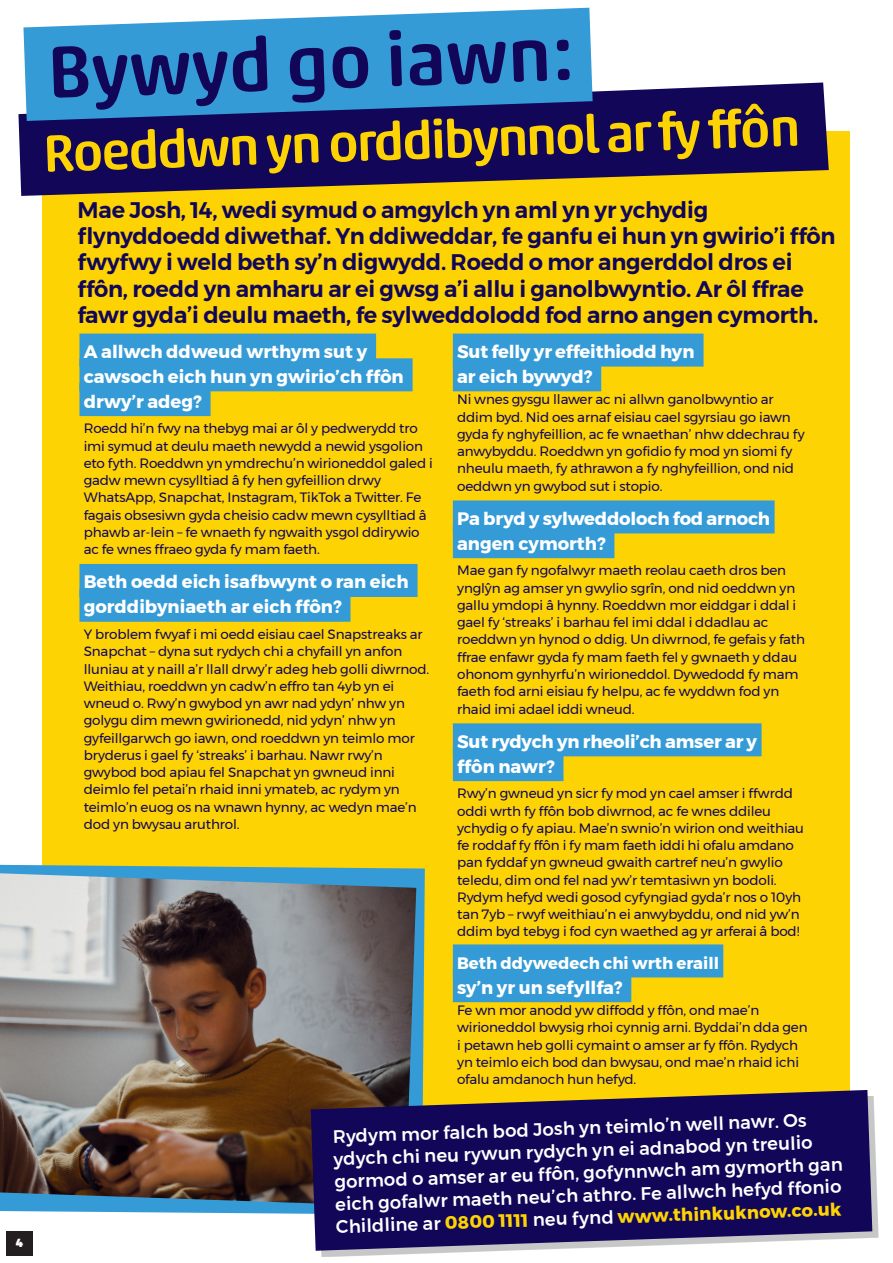
<style>
.page{position:relative;width:893px;height:1263px;background:#fff}
.page>*{position:absolute;margin:0;border:0;box-sizing:border-box;transform-origin:0 0}
.Page_title{font:500 75px "Akko Rounded Pro";color:#110658}
.Page_title-2{font:500 53.25px "Akko Rounded Pro";color:#fed304}
.Body_copy_9_12{font:600 22.5px/26.2px "Montserrat";letter-spacing:-.01em;color:#110658}
.Sub_head{font:700 18px "Montserrat";color:#fff}
.Body_copy_9_12-2{font:500 18px/22.5px "Montserrat";color:#fff}
.Sub_head-2{font:700 16.5px "Montserrat";color:#fff}
.Body_copy_9_12-3{font:13.5px/17.2px "Montserrat";letter-spacing:-.01em;color:#110658}
.t1{font:900 11.7px "Montserrat";color:#fff}
.s1{font-weight:700;color:#fed304}
</style>
<div class="page">
<div style="left:43px;top:132px;width:807px;height:1075px;background:#fed304"></div>
<svg style="left:18px;top:83px;width:811px;height:113px;fill:#110658"></svg>
<div style="left:79px;top:334px;width:297px;height:33px;background:#359bd6"></div>
<div style="left:79px;top:358px;width:334px;height:33px;background:#359bd6"></div>
<div style="left:79px;top:383px;width:132px;height:33px;background:#359bd6"></div>
<div style="left:79px;top:564px;width:339px;height:33px;background:#359bd6"></div>
<div style="left:79px;top:589px;width:271px;height:33px;background:#359bd6"></div>
<div style="left:453px;top:334px;width:251px;height:33px;background:#359bd6"></div>
<div style="left:453px;top:358px;width:148px;height:33px;background:#359bd6"></div>
<div style="left:453px;top:500px;width:322px;height:33px;background:#359bd6"></div>
<div style="left:453px;top:525px;width:161px;height:33px;background:#359bd6"></div>
<div style="left:453px;top:723px;width:308px;height:33px;background:#359bd6"></div>
<div style="left:453px;top:748px;width:110px;height:33px;background:#359bd6"></div>
<div style="left:453px;top:944px;width:270px;height:33px;background:#359bd6"></div>
<div style="left:453px;top:969px;width:178px;height:33px;background:#359bd6"></div>
<svg style="left:23px;top:8px;width:570px;height:113px;background:#4496ce"></svg>
<svg style="left:0;top:865px;width:425px;height:349px;background:#5aa8be"></svg>
<img style="left:0;top:873px;width:416px;height:333px">
<div style="left:317px;top:1096px;width:561px;height:161px;background:#231f20;opacity:.25"></div>
<svg style="left:311px;top:1090px;width:561px;height:161px;background:#291d5c"></svg>
<div style="left:7px;top:1231px;width:26px;height:25px;background:#231f20"></div>
<p class="t1" style="left:16px;top:1233px;width:9px">4</p>
<p class="Page_title" style="left:46px;top:25px;width:530px;rotate:-2deg">Bywyd go iawn:</p>
<p class="Page_title-2" style="left:42px;top:120px;width:759px;rotate:-2deg">Roeddwn yn orddibynnol ar fy ff ôn</p>
<p class="Body_copy_9_12" style="left:78px;top:197px;width:759px">Mae Josh, 14, wedi symud o amgylch yn aml yn yr ychydig flynyddoedd diwethaf. Yn ddiweddar, fe ganfu ei hun yn gwirio’i ffôn fwyfwy i weld beth sy’n digwydd. Roedd o mor angerddol dros ei ffôn, roedd yn amharu ar ei gwsg a’i allu i ganolbwyntio. Ar ôl ffrae fawr gyda’i deulu maeth, fe sylweddolodd fod arno angen cymorth.</p>
<p class="Sub_head" style="left:84px;top:337px;width:285px">A allwch ddweud wrthym sut y</p>
<p class="Sub_head" style="left:84px;top:362px;width:321px">cawsoch eich hun yn gwirio’ch ffôn</p>
<p class="Sub_head" style="left:84px;top:387px;width:119px">drwy’r adeg?</p>
<p class="Body_copy_9_12-3" style="left:84px;top:420px;width:351px">Roedd hi’n fwy na thebyg mai ar ôl y pedwerydd tro imi symud at deulu maeth newydd a newid ysgolion eto fyth. Roeddwn yn ymdrechu’n wirioneddol galed i gadw mewn cysylltiad â fy hen gyfeillion drwy WhatsApp, Snapchat, Instagram, TikTok a Twitter. Fe fagais obsesiwn gyda cheisio cadw mewn cysylltiad â phawb ar-lein – fe wnaeth fy ngwaith ysgol ddirywio ac fe wnes ffraeo gyda fy mam faeth.</p>
<p class="Sub_head" style="left:84px;top:568px;width:326px">Beth oedd eich isafbwynt o ran eich</p>
<p class="Sub_head" style="left:84px;top:592px;width:259px">gorddibyniaeth ar eich ffôn?</p>
<p class="Body_copy_9_12-3" style="left:84px;top:625px;width:347px">Y broblem fwyaf i mi oedd eisiau cael Snapstreaks ar Snapchat – dyna sut rydych chi a chyfaill yn anfon lluniau at y naill a’r llall drwy’r adeg heb golli diwrnod.<br>Weithiau, roeddwn yn cadw’n effro tan 4yb yn ei wneud o. Rwy’n gwybod yn awr nad ydyn’ nhw yn golygu dim mewn gwirionedd, nid ydyn’ nhw yn gyfeillgarwch go iawn, ond roeddwn yn teimlo mor bryderus i gael fy ‘streaks’ i barhau. Nawr rwy’n gwybod bod apiau fel Snapchat yn gwneud inni deimlo fel petai’n rhaid inni ymateb, ac rydym yn teimlo’n euog os na wnawn hynny, ac wedyn mae’n dod yn bwysau aruthrol.</p>
<p class="Sub_head" style="left:457px;top:337px;width:239px">Sut felly yr effeithiodd hyn</p>
<p class="Sub_head" style="left:457px;top:362px;width:137px">ar eich bywyd?</p>
<p class="Body_copy_9_12-3" style="left:457px;top:391px;width:349px">Ni wnes gysgu llawer ac ni allwn ganolbwyntio ar ddim byd. Nid oes arnaf eisiau cael sgyrsiau go iawn gyda fy nghyfeillion, ac fe wnaethan’ nhw ddechrau fy anwybyddu. Roeddwn yn gofidio fy mod yn siomi fy nheulu maeth, fy athrawon a fy nghyfeillion, ond nid oeddwn yn gwybod sut i stopio.</p>
<p class="Sub_head" style="left:457px;top:504px;width:315px">Pa bryd y sylweddoloch fod arnoch</p>
<p class="Sub_head" style="left:457px;top:529px;width:150px">angen cymorth?</p>
<p class="Body_copy_9_12-3" style="left:457px;top:562px;width:349px">Mae gan fy ngofalwyr maeth reolau caeth dros ben ynglŷn ag amser yn gwylio sgrîn, ond nid oeddwn yn gallu ymdopi â hynny. Roeddwn mor eiddgar i ddal i gael fy ‘streaks’ i barhau fel imi ddal i ddadlau ac roeddwn yn hynod o ddig. Un diwrnod, fe gefais y fath ffrae enfawr gyda fy mam faeth fel y gwnaeth y ddau ohonom gynhyrfu’n wirioneddol. Dywedodd fy mam faeth fod arni eisiau fy helpu, ac fe wyddwn fod yn rhaid imi adael iddi wneud.</p>
<p class="Sub_head" style="left:457px;top:727px;width:302px">Sut rydych yn rheoli’ch amser ar y</p>
<p class="Sub_head" style="left:457px;top:752px;width:99px">ffôn nawr?</p>
<p class="Body_copy_9_12-3" style="left:457px;top:785px;width:348px">Rwy’n gwneud yn sicr fy mod yn cael amser i ffwrdd oddi wrth fy ffôn bob diwrnod, ac fe wnes ddileu ychydig o fy apiau. Mae’n swnio’n wirion ond weithiau fe roddaf fy ffôn i fy mam faeth iddi hi ofalu amdano pan fyddaf yn gwneud gwaith cartref neu’n gwylio teledu, dim ond fel nad yw’r temtasiwn yn bodoli.<br>Rydym hefyd wedi gosod cyfyngiad gyda’r nos o 10yh tan 7yb – rwyf weithiau’n ei anwybyddu, ond nid yw’n ddim byd tebyg i fod cyn waethed ag yr arferai â bod!</p>
<p class="Sub_head-2" style="left:457px;top:950px;width:263px">Beth ddywedech chi wrth eraill</p>
<p class="Sub_head" style="left:457px;top:973px;width:167px">sy’n yr un sefyllfa?</p>
<p class="Body_copy_9_12-3" style="left:457px;top:1002px;width:352px">Fe wn mor anodd yw diffodd y ffôn, ond mae’n wirioneddol bwysig rhoi cynnig arni. Byddai’n dda gen i petawn heb golli cymaint o amser ar fy ffôn. Rydych yn teimlo eich bod dan bwysau, ond mae’n rhaid ichi ofalu amdanoch hun hefyd.</p>
<p class="Body_copy_9_12-2" style="left:333px;top:1125px;width:510px;rotate:-2deg">Rydym mor falch bod Josh yn teimlo’n well nawr. Os ydych chi neu rywun rydych yn ei adnabod yn treulio gormod o amser ar eu ffôn, gofynnwch am gymorth gan eich gofalwr maeth neu’ch athro. Fe allwch hefyd ffonio Childline ar <span class="s1">0800 1111</span> neu fynd <span class="s1">www.thinkuknow.co.uk</span></p>
</div>
